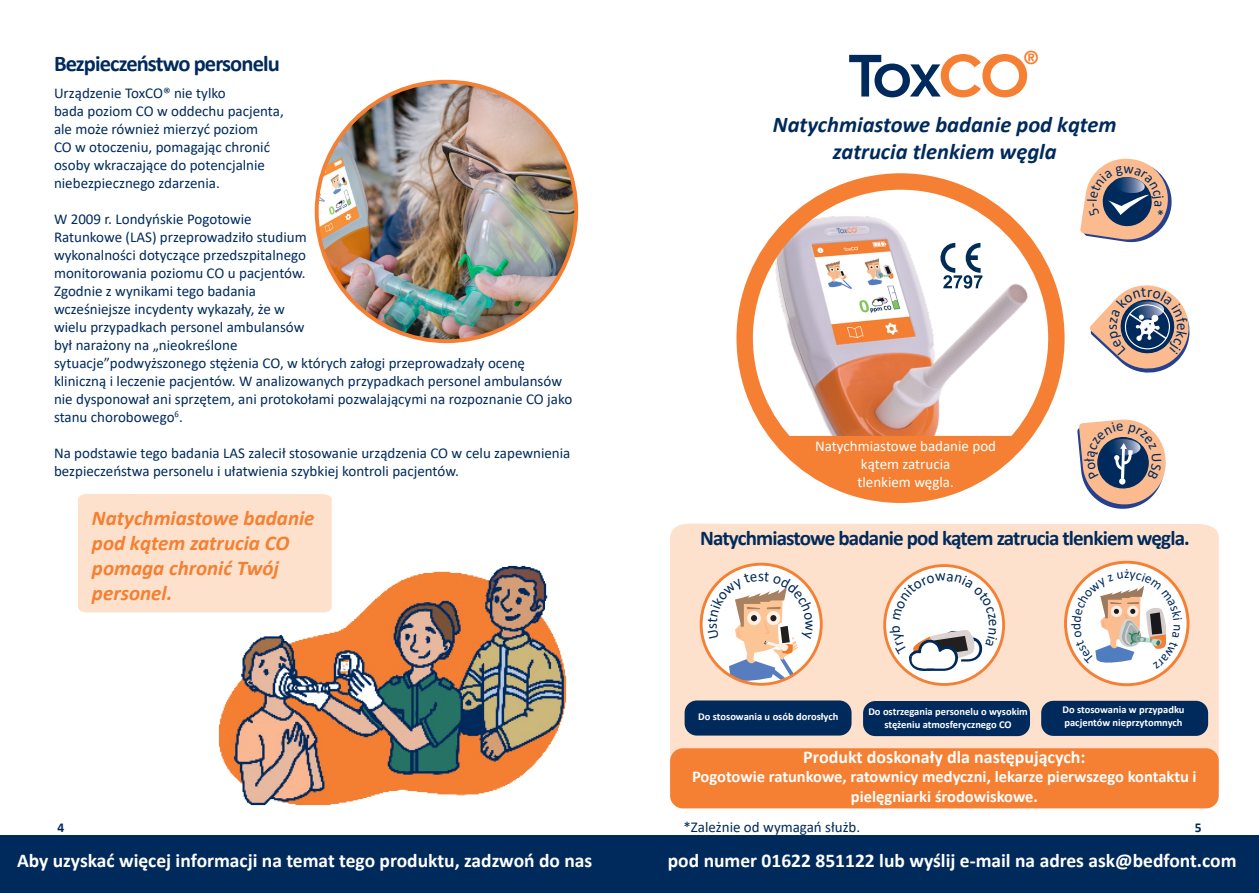
<style>
.page{position:relative;width:1259px;height:893px;background:#fff}
.page>*{position:absolute;margin:0;border:0;box-sizing:border-box;transform-origin:0 0}
.t1{font:66.3px "Insignia LT";letter-spacing:-.04em;color:#002a5c}
.t2{font:italic 700 22.5px/27px "Calibri";color:#002a5c;text-align:center}
.t3{font:700 22.5px "Calibri";letter-spacing:-.04em;color:#002a5c}
.t4{font:italic 700 21px/25.2px "Calibri";color:#f57f32}
.t5{font:700 21px "Calibri";letter-spacing:-.04em;color:#002a5c}
.t6{font:20.85px "Insignia LT";color:#f57f32}
.t7{font:700 19.5px "Calibri";color:#fff}
.t8{font:700 18px "Calibri";color:#fff}
.t9{font:700 16.5px/19.5px "Calibri";color:#fff;text-align:center}
.t10{font:15.15px "Calibri";color:#002957}
.t11{font:15px/18px "Calibri";color:#002a5c}
.t12{font:15px/18px "Calibri";color:#fff;text-align:center}
.t13{font:15px "Calibri";color:#002957}
.t14{font:14.85px "Calibri";color:#002a5c}
.t15{font:700 13.5px "Calibri";color:#002a5c}
.t16{font:13.5px "Calibri";color:#002a5c}
.t17{font:700 10.5px/12.6px "Calibri";color:#fff;text-align:center}
.s1{color:#f57f32}
</style>
<div class="page">
<div style="left:670px;top:524px;width:548px;height:233px;background:#fee1cc"></div>
<div style="left:670px;top:748px;width:548px;height:60px;background:#f57f32;border-radius:13px"></div>
<div style="left:0;top:836px;width:1259px;height:57px;background:#002a5c"></div>
<img style="left:744px;top:181px;width:312px;height:274px">
<div style="left:736px;top:173px;width:328px;height:330px;border:16px solid #f57f32;border-radius:50%"></div>
<img style="left:317px;top:82px;width:259px;height:259px">
<img style="left:203px;top:565px;width:364px;height:241px">
<div style="left:78px;top:494px;width:254px;height:118px;background:#fee1cc"></div>
<svg style="left:940px;top:243px;width:42px;height:46px"></svg>
<svg style="left:785px;top:436px;width:233px;height:123px"></svg>
<svg style="left:884px;top:566px;width:119px;height:118px"></svg>
<div style="left:883px;top:564px;width:122px;height:122px;border:3px solid #f57f32;border-radius:50%"></div>
<svg style="left:701px;top:564px;width:120px;height:120px"></svg>
<div style="left:699px;top:563px;width:123px;height:123px;border:3px solid #f57f32;border-radius:50%"></div>
<svg style="left:1065px;top:562px;width:123px;height:123px"></svg>
<div style="left:1064px;top:561px;width:125px;height:125px;border:3px solid #f57f32;border-radius:50%"></div>
<div style="left:863px;top:701px;width:167px;height:35px;background:#002a5c;border-radius:12px"></div>
<div style="left:684px;top:700px;width:167px;height:36px;background:#002a5c;border-radius:12px"></div>
<div style="left:1041px;top:701px;width:167px;height:35px;background:#002a5c;border-radius:12px"></div>
<svg style="left:1080px;top:158px;width:92px;height:85px"></svg>
<svg style="left:1077px;top:419px;width:89px;height:90px"></svg>
<svg style="left:1090px;top:285px;width:100px;height:88px"></svg>
<svg style="left:889px;top:573px;width:108px;height:101px"></svg>
<svg style="left:707px;top:572px;width:106px;height:112px"></svg>
<svg style="left:1071px;top:572px;width:111px;height:97px"></svg>
<h2 class="t3" style="left:54px;top:47px;width:227px">Bezpieczeństwo personelu</h2>
<p class="t11" style="left:54px;top:83px;width:231px">Urządzenie ToxCO® nie tylko<br>bada poziom CO w oddechu pacjenta, ale może również mierzyć poziom<br>CO w otoczeniu, pomagając chronić osoby wkraczające do potencjalnie niebezpiecznego zdarzenia.</p>
<p class="t11" style="left:54px;top:209px;width:520px">W 2009 r. Londyńskie Pogotowie<br>Ratunkowe (LAS) przeprowadziło studium<br>wykonalności dotyczące przedszpitalnego<br>monitorowania poziomu CO u pacjentów.<br>Zgodnie z wynikami tego badania<br>wcześniejsze incydenty wykazały, że w<br>wielu przypadkach personel ambulansów<br>był narażony na „nieokreślone<br>sytuacje”podwyższonego stężenia CO, w których załogi przeprowadzały ocenę kliniczną i leczenie pacjentów. W analizowanych przypadkach personel ambulansów nie dysponował ani sprzętem, ani protokołami pozwalającymi na rozpoznanie CO jako stanu chorobowego<sup>6</sup>.</p>
<p class="t11" style="left:54px;top:443px;width:518px">Na podstawie tego badania LAS zalecił stosowanie urządzenia CO w celu zapewnienia bezpieczeństwa personelu i ułatwienia szybkiej kontroli pacjentów.</p>
<h3 class="t4" style="left:92px;top:504px;width:224px">Natychmiastowe badanie pod kątem zatrucia CO pomaga chronić Twój personel.</h3>
<h3 class="t6" style="left:1022px;top:46px;width:18px">®</h3>
<h1 class="t1" style="left:848px;top:42px;width:183px">Tox<span class="s1">CO</span></h1>
<h2 class="t2" style="left:773px;top:110px;width:345px">Natychmiastowe badanie pod kątem zatrucia tlenkiem węgla</h2>
<p class="t12" style="left:815px;top:437px;width:183px">Natychmiastowe badanie pod kątem zatrucia<br>tlenkiem węgla.</p>
<p class="t14" style="left:1079px;top:462px;width:5px;rotate:-90deg">ł</p>
<h3 class="t5" style="left:700px;top:523px;width:491px">Natychmiastowe badanie pod kątem zatrucia tlenkiem węgla.</h3>
<p class="t10" style="left:701px;top:629px;width:7px;rotate:-90deg">s</p>
<p class="t10" style="left:758px;top:565px;width:7px">s</p>
<p class="t10" style="left:821px;top:620px;width:12px;rotate:90deg">w</p>
<p class="t16" style="left:1124px;top:565px;width:7px">ż</p>
<p class="t17" style="left:698px;top:710px;width:142px">Do stosowania u osób dorosłych</p>
<p class="t17" style="left:1062px;top:703px;width:124px;text-align:left">Do stosowania w przypadku pacjentów nieprzytomnych</p>
<p class="t17" style="left:868px;top:705px;width:161px">Do ostrzegania personelu o wysokim stężeniu atmosferycznego CO</p>
<p class="t8" style="left:803px;top:744px;width:284px">Produkt doskonały dla następujących:</p>
<p class="t9" style="left:692px;top:767px;width:506px">Pogotowie ratunkowe, ratownicy medyczni, lekarze pierwszego kontaktu i pielęgniarki środowiskowe.</p>
<p class="t13" style="left:683px;top:816px;width:178px">*Zależnie od wymagań służb.</p>
<p class="t15" style="left:57px;top:818px;width:8px">4</p>
<p class="t15" style="left:1194px;top:818px;width:8px">5</p>
<h3 class="t7" style="left:17px;top:846px;width:577px">Aby uzyskać więcej informacji na temat tego produktu, zadzwoń do nas</h3>
<h3 class="t7" style="left:668px;top:846px;width:570px">pod numer 01622 851122 lub wyślij e-mail na adres ask@bedfont.com</h3>
</div>
